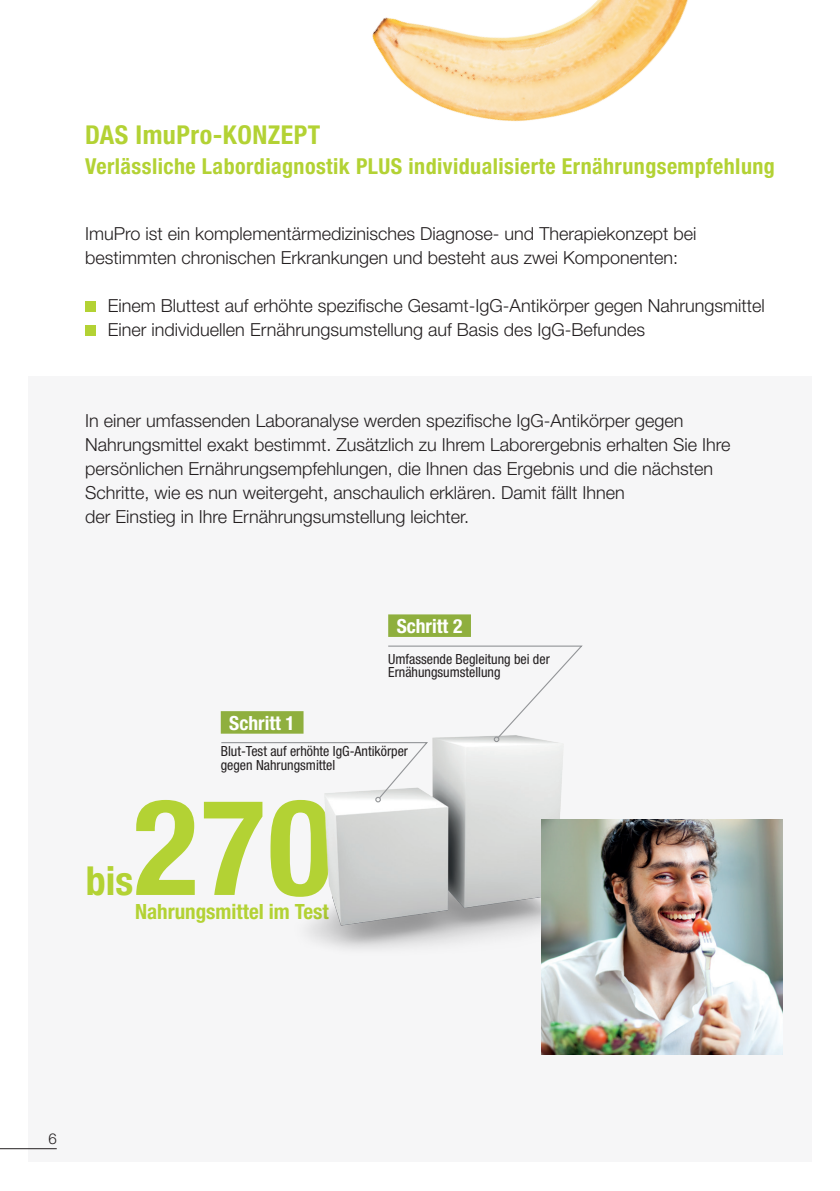
<style>
.page{position:relative;width:840px;height:1191px;background:#fff}
.page>*{position:absolute;margin:0;border:0;box-sizing:border-box;transform-origin:0 0}
.t1{font:700 condensed 40px "Helvetica Neue LT Std";color:#b3d234}
.t2{font:700 condensed 26px "Helvetica Neue LT Std";letter-spacing:.02em;color:#b3d234}
.t3{font:700 condensed 22px "Helvetica Neue LT Std";letter-spacing:.02em;color:#b3d234}
.t4{font:700 condensed 21px "Helvetica Neue LT Std";color:#b3d234}
.t5{font:700 condensed 19.6px "Helvetica Neue LT Std";color:#fff}
.t6{font:300 18px/24px "Helvetica Neue LT Std";color:#231f20}
.t7{font:300 15px "Helvetica Neue LT Std";color:#231f20}
.t8{font:condensed 14px/13.4px "Helvetica Neue LT Std";color:#231f20}
</style>
<div class="page">
<img style="left:372px;top:0;width:316px;height:122px">
<div style="left:28px;top:376px;width:783px;height:786px;background:#f6f6f7"></div>
<hr style="left:0;top:1148px;width:57px;height:1px;background:#231f20">
<div style="left:85px;top:301px;width:11px;height:11px;background:#b3d234"></div>
<div style="left:85px;top:325px;width:11px;height:11px;background:#b3d234"></div>
<img style="left:292px;top:896px;width:248px;height:53px">
<div style="left:388px;top:614px;width:82px;height:23px;background:#8faf3e"></div>
<img style="left:540px;top:819px;width:242px;height:235px">
<svg style="left:136px;top:645px;width:447px;height:251px"></svg>
<div style="left:221px;top:711px;width:82px;height:22px;background:#8faf3e"></div>
<h2 class="t2" style="left:85px;top:119px;width:237px">DAS ImuPro-KONZEPT</h2>
<p class="t3" style="left:85px;top:153px;width:691px">Verlässliche Labordiagnostik PLUS individualisierte Ernährungsempfehlung</p>
<p class="t6" style="left:85px;top:221px;width:612px">ImuPro ist ein komplementärmedizinisches Diagnose- und Therapiekonzept bei bestimmten chronischen Erkrankungen und besteht aus zwei Komponenten:</p>
<p class="t6" style="left:108px;top:293px;width:658px">Einem Bluttest auf erhöhte spezifische Gesamt-IgG-Antikörper gegen Nahrungsmittel<br>Einer individuellen Ernährungsumstellung auf Basis des IgG-Befundes</p>
<p class="t6" style="left:85px;top:408px;width:646px">In einer umfassenden Laboranalyse werden spezifische IgG-Antikörper gegen Nahrungsmittel exakt bestimmt. Zusätzlich zu Ihrem Laborergebnis erhalten Sie Ihre persönlichen Ernährungsempfehlungen, die Ihnen das Ergebnis und die nächsten Schritte, wie es nun weitergeht, anschaulich erklären. Damit fällt Ihnen<br>der Einstieg in Ihre Ernährungsumstellung leichter.</p>
<p class="t5" style="left:396px;top:614px;width:67px">Schritt 2</p>
<p class="t8" style="left:388px;top:652px;width:163px">Umfassende Begleitung bei der<br>Ernähungsumstellung</p>
<h1 class="t1" style="left:86px;top:856px;width:49px">bis</h1>
<p class="t5" style="left:229px;top:711px;width:67px">Schritt 1</p>
<p class="t8" style="left:221px;top:744px;width:189px">Blut-Test auf erhöhte IgG-Antikörper gegen Nahrungsmittel</p>
<p class="t4" style="left:135px;top:899px;width:195px">Nahrungsmittel im Test</p>
<p class="t7" style="left:48px;top:1129px;width:10px">6</p>
</div>
